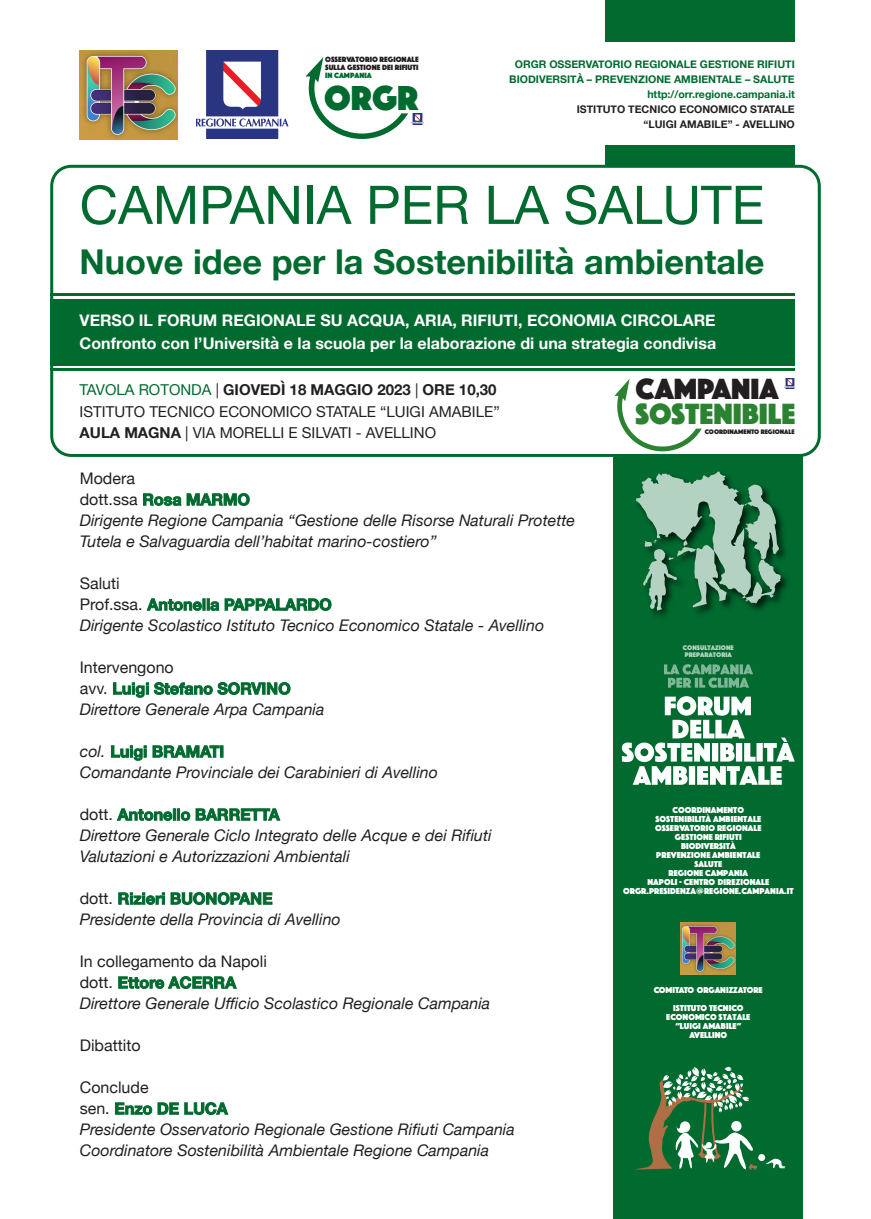
<style>
.page{position:relative;width:871px;height:1219px;background:#fff}
.page>*{position:absolute;margin:0;border:0;box-sizing:border-box;transform-origin:0 0}
.t1{font:53.3px "Helvetica Neue";letter-spacing:.11em;color:#006a2f}
.t2{font:36.1px "Phosphate Solid";color:#006a2f}
.t3{font:700 34.2px "Helvetica Neue";color:#006a2f}
.t4{font:30.4px "Phosphate Solid";color:#2b8331}
.t5{font:30.4px "Phosphate Solid";color:#231f20}
.t6{font:italic 16px/21px "Helvetica Neue";color:#231f20}
.t7{font:700 16px/22.9px "Helvetica Neue";color:#fff}
.t8{font:16px "Helvetica Neue";color:#231f20}
.t9{font:15px/21.2px "Helvetica Neue";color:#231f20}
.t10{font:700 10.6px/15.1px "Helvetica Neue";color:#006a2f;text-align:right}
.t11{font:700 10.6px/15.1px "Helvetica Neue";letter-spacing:.01em;color:#231f20;text-align:right}
.t12{font:9px/9px "Phosphate Solid";color:#fff;text-align:center}
.t13{font:7.9px/7.9px "Phosphate Solid";color:#231f20}
.t14{font:7.9px "Phosphate Solid";color:#006a2f}
.t15{font:7px/7px "Phosphate Solid";color:#b3d2c1}
.t16{font:6.9px "Phosphate Solid";color:#231f20}
.s1{color:#006a2f}
.s2{font-weight:700}
.s3{font-style:normal}
.s4{font-weight:700;font-style:normal;color:#006a2f}
</style>
<div class="page">
<div style="left:613px;top:455px;width:190px;height:764px;background:#006a2f"></div>
<svg style="left:50px;top:165px;width:770px;height:292px"></svg>
<div style="left:50px;top:299px;width:744px;height:66px;background:#006a2f"></div>
<img style="left:652px;top:515px;width:136px;height:102px">
<svg style="left:635px;top:471px;width:145px;height:140px"></svg>
<div style="left:604px;top:146px;width:190px;height:19px;background:#006a2f"></div>
<div style="left:604px;top:0;width:190px;height:42px;background:#006a2f"></div>
<div style="left:613px;top:378px;width:181px;height:74px;background:#fff"></div>
<svg style="left:784px;top:379px;width:10px;height:10px"></svg>
<svg style="left:614px;top:379px;width:87px;height:72px"></svg>
<div style="left:758px;top:1154px;width:7px;height:7px;background:#fff;border-radius:50%"></div>
<svg style="left:766px;top:1159px;width:19px;height:9px"></svg>
<svg style="left:634px;top:1066px;width:122px;height:104px"></svg>
<hr style="left:50px;top:368px;width:744px;height:3px;background:#006a2f">
<svg style="left:621px;top:696px;width:173px;height:89px"></svg>
<svg style="left:664px;top:664px;width:88px;height:24px"></svg>
<hr style="left:50px;top:293px;width:744px;height:3px;background:#006a2f">
<img style="left:680px;top:922px;width:55px;height:53px">
<svg style="left:305px;top:57px;width:119px;height:82px"></svg>
<img style="left:197px;top:50px;width:92px;height:89px">
<div style="left:80px;top:50px;width:101px;height:89px;background:linear-gradient(to bottom,#fff,#fff)"></div>
<img style="left:80px;top:50px;width:97px;height:89px">
<p class="t13" style="left:325px;top:55px;width:95px">OSSERVATORIO REGIONALE<br>SULLA GESTIONE DEI RIFIUTI</p>
<p class="t14" style="left:325px;top:70px;width:48px">IN CAMPANIA</p>
<h2 class="t2" style="left:324px;top:73px;width:95px">ORGR</h2>
<p class="t10" style="left:509px;top:56px;width:287px">ORGR OSSERVATORIO REGIONALE GESTIONE RIFIUTI<br>BIODIVERSITÀ – PREVENZIONE AMBIENTALE – SALUTE<br>HTTP://ORR.REGIONE.CAMPANIA.IT</p>
<p class="t11" style="left:576px;top:101px;width:219px">ISTITUTO TECNICO ECONOMICO STATALE “LUIGI AMABILE” - AVELLINO</p>
<h1 class="t1" style="left:80px;top:173px;width:685px">CAMPANIA PER LA SALUTE</h1>
<h3 class="t3" style="left:80px;top:241px;width:686px">NUOVE IDEE PER LA SOSTENIBILITÀ AMBIENTALE</h3>
<p class="t7" style="left:80px;top:308px;width:638px">VERSO IL FORUM REGIONALE SU ACQUA, ARIA, RIFIUTI, ECONOMIA CIRCOLARE<br>CONFRONTO CON L’UNIVERSITÀ E LA SCUOLA PER LA ELABORAZIONE DI UNA STRATEGIA CONDIVISA</p>
<p class="t9" style="left:80px;top:379px;width:421px"><span class="s1">TAVOLA ROTONDA</span> | <span class="s2">GIOVEDÌ 18 MAGGIO 2023</span> | <span class="s2">ORE 10,30<br></span>ISTITUTO TECNICO ECONOMICO STATALE “LUIGI AMABILE”<br><span class="s2">AULA MAGNA</span> | VIA MORELLI E SILVATI - AVELLINO</p>
<p class="t6" style="left:80px;top:468px;width:496px"><span class="s3">MODERA<br>DOTT.SSA</span> <span class="s4">ROSA MARMO<br></span>Dirigente Regione Campania “Gestione delle Risorse Naturali Protette Tutela e Salvaguardia dell’habitat marino-costiero”</p>
<p class="t6" style="left:80px;top:573px;width:466px"><span class="s3">SALUTI<br>PROF.SSA.</span> <span class="s4">ANTONELLA PAPPALARDO<br></span>Dirigente Scolastico Istituto Tecnico Economico Statale - Avellino</p>
<p class="t6" style="left:80px;top:657px;width:246px"><span class="s3">INTERVENGONO<br>AVV.</span> <span class="s4">LUIGI STEFANO SORVINO<br></span>Direttore Generale Arpa Campania</p>
<p class="t6" style="left:80px;top:741px;width:359px">col. <span class="s4">LUIGI BRAMATI<br></span>Comandante Provinciale dei Carabinieri di Avellino</p>
<p class="t6" style="left:80px;top:804px;width:413px"><span class="s3">DOTT.</span> <span class="s4">ANTONELLO BARRETTA<br></span>Direttore Generale Ciclo Integrato delle Acque e dei Rifiuti<br>Valutazioni e Autorizzazioni Ambientali</p>
<p class="t6" style="left:80px;top:888px;width:262px"><span class="s3">DOTT.</span> <span class="s4">RIZIERI BUONOPANE<br></span>Presidente della Provincia di Avellino</p>
<p class="t6" style="left:80px;top:951px;width:412px"><span class="s3">IN COLLEGAMENTO DA NAPOLI<br>DOTT.</span> <span class="s4">ETTORE ACERRA<br></span>Direttore Generale Ufficio Scolastico Regionale Campania</p>
<p class="t8" style="left:80px;top:1036px;width:62px">DIBATTITO</p>
<p class="t6" style="left:80px;top:1077px;width:436px"><span class="s3">CONCLUDE<br>SEN.</span> <span class="s4">ENZO DE LUCA<br></span>Presidente Osservatorio Regionale Gestione Rifiuti Campania Coordinatore Sostenibilità Ambientale Regione Campania</p>
<h3 class="t5" style="left:635px;top:367px;width:145px">CAMPANIA</h3>
<h3 class="t4" style="left:635px;top:392px;width:161px">SOSTENIBILE</h3>
<p class="t16" style="left:704px;top:426px;width:91px">COORDINAMENTO REGIONALE</p>
<p class="t15" style="left:682px;top:644px;width:52px">CONSULTAZIONE<br>PREPARATORIA</p>
<p class="t12" style="left:623px;top:805px;width:172px">COORDINAMENTO<br>SOSTENIBILITÀ AMBIENTALE<br>OSSERVATORIO REGIONALE<br>GESTIONE RIFIUTI<br>BIODIVERSITÀ<br>PREVENZIONE AMBIENTALE<br>SALUTE<br>REGIONE CAMPANIA<br>NAPOLI - CENTRO DIREZIONALE<br>ORGR.PRESIDENZA@REGIONE.CAMPANIA.IT</p>
<p class="t12" style="left:653px;top:981px;width:110px;line-height:18px">COMITATO ORGANIZZATORE<br>ISTITUTO TECNICO</p>
<p class="t12" style="left:666px;top:1012px;width:86px">ECONOMICO STATALE “LUIGI AMABILE”<br>AVELLINO</p>
</div>
